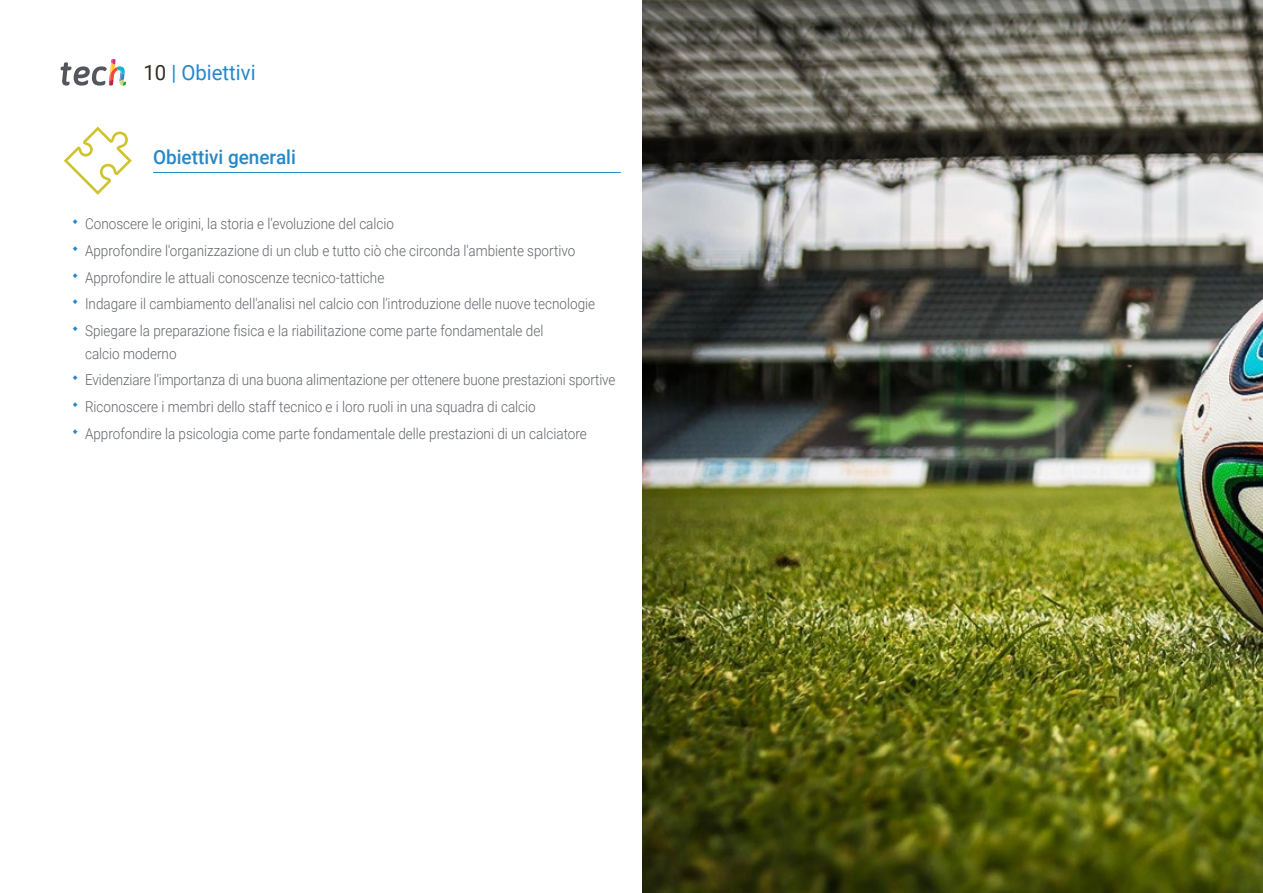
<style>
.page{position:relative;width:1263px;height:893px;background:#fff}
.page>*{position:absolute;margin:0;border:0;box-sizing:border-box;transform-origin:0 0}
.t1{font:21px "Roboto";color:#2488c9}
.t2{font:500 19.5px "Roboto";color:#2488c9}
.t3{font:300 15px/26.7px "Roboto";color:#61646a;scale:.9 1}
.s1{color:#312e20}
</style>
<div class="page">
<hr style="left:153px;top:172px;width:468px;height:1px;background:#2488c9">
<svg style="left:64px;top:127px;width:68px;height:68px"></svg>
<svg style="left:61px;top:59px;width:65px;height:27px"></svg>
<img style="left:642px;top:0;width:621px;height:893px">
<h1 class="t1" style="left:144px;top:57px;width:114px"><span class="s1">10</span> | Obiettivi</h1>
<h2 class="t2" style="left:153px;top:143px;width:144px">Obiettivi generali</h2>
<p class="t3" style="left:85px;top:210px;width:568px">Conoscere le origini, la storia e l'evoluzione del calcio<br>Approfondire l'organizzazione di un club e tutto ciò che circonda l'ambiente sportivo Approfondire le attuali conoscenze tecnico-tattiche<br>Indagare il cambiamento dell'analisi nel calcio con l'introduzione delle nuove tecnologie Spiegare la preparazione fisica e la riabilitazione come parte fondamentale del</p>
<p class="t3" style="left:85px;top:339px;width:591px">calcio moderno<br>Evidenziare l'importanza di una buona alimentazione per ottenere buone prestazioni sportive Riconoscere i membri dello staff tecnico e i loro ruoli in una squadra di calcio Approfondire la psicologia come parte fondamentale delle prestazioni di un calciatore</p>
</div>
